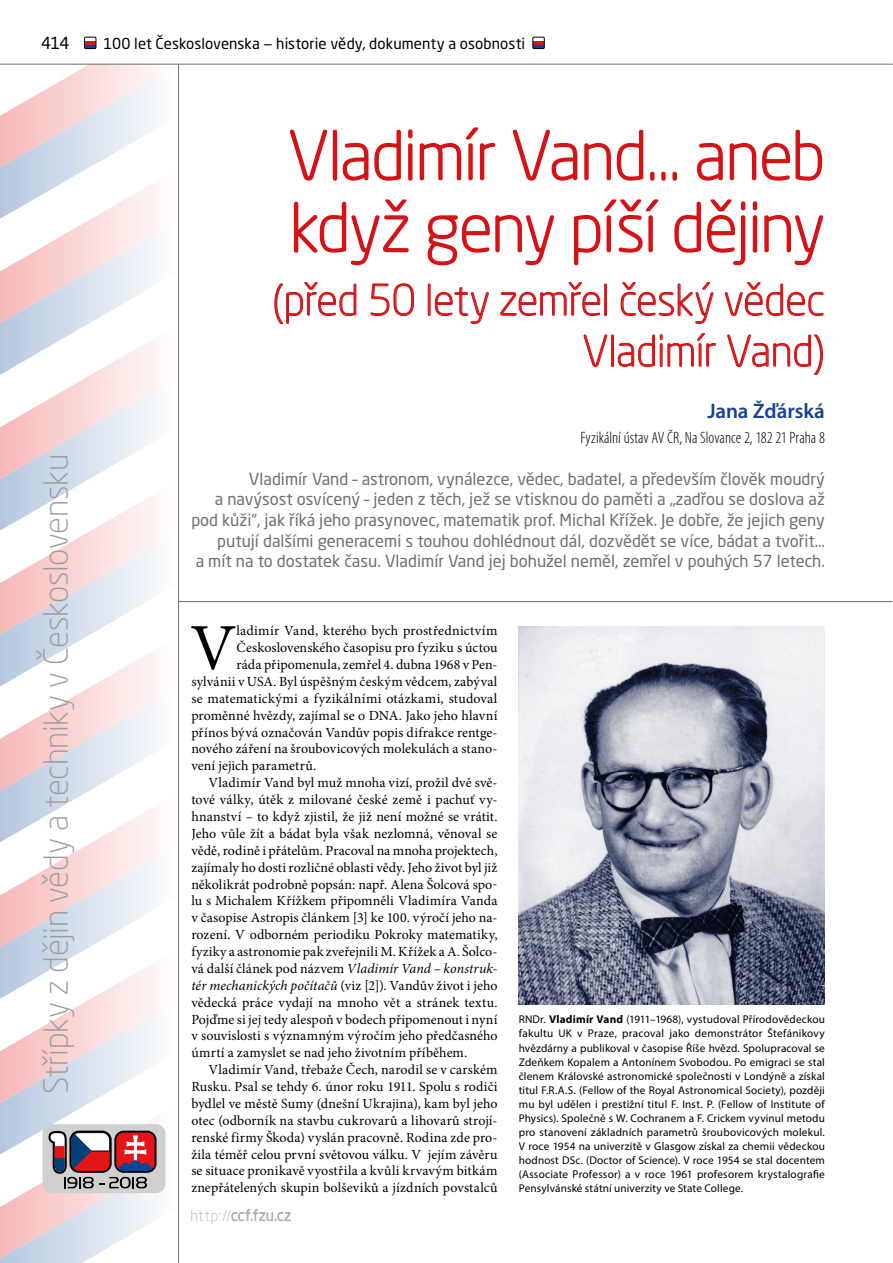
<style>
.page{position:relative;width:893px;height:1263px;background:#fff}
.page>*{position:absolute;margin:0;border:0;box-sizing:border-box;transform-origin:0 0}
.t1{font:300 66px/72px "Neo Sans Pro";letter-spacing:-.02em;color:#d51317}
.t2{font:65.85px "Minion Pro";color:#000}
.t3{font:300 42px/51px "Neo Sans Pro";letter-spacing:-.01em;color:#d51317;text-align:right}
.t4{font:300 33px "Neo Sans Pro";letter-spacing:-.01em;color:#9d9d9c}
.t5{font:600 21px "Myriad Pro";letter-spacing:-.005em;color:#174290}
.t6{font:16.5px/20.5px "Neo Sans Pro";color:#706f6f;text-align:right}
.t7{font:300 condensed 16.5px "Myriad Pro";color:#000}
.t8{font:16.5px "Neo Sans Pro";color:#000}
.t9{font:15px "Neo Sans Pro";letter-spacing:.005em;color:#000}
.t10{font:13.95px "Minion Pro";letter-spacing:.005em;color:#000}
.t11{font:13.95px "Minion Pro";letter-spacing:.025em;color:#000}
.t12{font:11.25px/14.1px "Myriad Pro";letter-spacing:.01em;color:#000;text-align:justify}
.s1{font-style:italic}
.s2{font-weight:700}
</style>
<div class="page">
<hr style="left:85px;top:45px;width:11px;height:4px;background:#094696">
<hr style="left:85px;top:41px;width:11px;height:4px;background:#e31213">
<div style="left:84px;top:37px;width:12px;height:12px;border:1px solid #000"></div>
<hr style="left:533px;top:45px;width:11px;height:4px;background:#094696">
<hr style="left:533px;top:41px;width:11px;height:4px;background:#e31213">
<div style="left:533px;top:37px;width:11px;height:12px;border:1px solid #000"></div>
<svg style="left:232px;top:1209px;width:59px;height:12px"></svg>
<svg style="left:0;top:65px;width:166px;height:1198px"></svg>
<hr style="left:0;top:64px;width:893px;height:1px;background:#706f6f">
<hr style="left:178px;top:64px;width:1px;height:1199px;background:#706f6f">
<svg style="left:289px;top:129px;width:39px;height:52px"></svg>
<div style="left:333px;top:130px;width:4px;height:51px;border:2px solid #d51317"></div>
<svg style="left:342px;top:129px;width:59px;height:52px"></svg>
<div style="left:408px;top:129px;width:5px;height:9px;border:2px solid #d51317"></div>
<div style="left:408px;top:143px;width:5px;height:38px;border:2px solid #d51317"></div>
<svg style="left:419px;top:127px;width:77px;height:54px"></svg>
<svg style="left:512px;top:129px;width:132px;height:52px"></svg>
<div style="left:672px;top:172px;width:5px;height:9px;border:2px solid #d51317"></div>
<div style="left:661px;top:172px;width:5px;height:9px;border:2px solid #d51317"></div>
<svg style="left:650px;top:172px;width:4px;height:9px"></svg>
<svg style="left:697px;top:143px;width:26px;height:38px"></svg>
<svg style="left:729px;top:129px;width:94px;height:52px"></svg>
<svg style="left:427px;top:215px;width:128px;height:51px"></svg>
<svg style="left:574px;top:199px;width:85px;height:67px"></svg>
<svg style="left:674px;top:199px;width:72px;height:67px"></svg>
<svg style="left:753px;top:201px;width:4px;height:9px"></svg>
<div style="left:753px;top:215px;width:4px;height:38px;border:2px solid #d51317"></div>
<svg style="left:764px;top:215px;width:60px;height:51px"></svg>
<svg style="left:274px;top:199px;width:140px;height:125px"></svg>
<div style="left:428px;top:284px;width:3px;height:32px;border:1px solid #d51317"></div>
<svg style="left:435px;top:287px;width:54px;height:37px"></svg>
<svg style="left:500px;top:282px;width:100px;height:34px"></svg>
<div style="left:604px;top:284px;width:3px;height:32px;border:1px solid #d51317"></div>
<svg style="left:620px;top:282px;width:94px;height:42px"></svg>
<svg style="left:725px;top:282px;width:99px;height:34px"></svg>
<svg style="left:583px;top:334px;width:25px;height:33px"></svg>
<div style="left:611px;top:335px;width:3px;height:32px;border:1px solid #d51317"></div>
<svg style="left:617px;top:333px;width:99px;height:34px"></svg>
<svg style="left:727px;top:334px;width:96px;height:41px"></svg>
<img style="left:519px;top:626px;width:306px;height:379px">
<hr style="left:179px;top:601px;width:713px;height:1px;background:#706f6f">
<p class="t8" style="left:41px;top:32px;width:30px">414</p>
<p class="t9" style="left:104px;top:34px;width:423px">100 let Československa historie vědy, dokumenty a osobnosti</p>
<h3 class="t4" style="left:36px;top:1094px;width:641px;rotate:-90deg">Střípky z dějin vědy a techniky v Československu</h3>
<h1 class="t1" style="left:288px;top:119px;width:539px">Vladimír Vand… aneb když geny píší dějiny</h1>
<h3 class="t3" style="left:272px;top:274px;width:554px">(před 50 lety zemřel český vědec<br>Vladimír Vand)</h3>
<h3 class="t5" style="left:707px;top:398px;width:119px">Jana Žďárská</h3>
<p class="t7" style="left:580px;top:428px;width:246px">Fyzikální ústav AV ČR, Na Slovance 2, 182 21 Praha 8</p>
<p class="t6" style="left:191px;top:468px;width:635px">Vladimír Vand – astronom, vynálezce, vědec, badatel, a především člověk moudrý<br>a navýsost osvícený – jeden z těch, jež se vtisknou do paměti a „zadřou se doslova až pod kůži“, jak říká jeho prasynovec, matematik prof. Michal Křížek. Je dobře, že jejich geny putují dalšími generacemi s touhou dohlédnout dál, dozvědět se více, bádat a tvořit…<br>a mít na to dostatek času. Vladimír Vand jej bohužel neměl, zemřel v pouhých 57 letech.</p>
<h2 class="t2" style="left:190px;top:604px;width:48px">V</h2>
<p class="t10" style="left:236px;top:621px;width:263px">ladimír Vand, kterého bych prostřednictvím</p>
<p class="t10" style="left:236px;top:638px;width:263px">Československého časopisu pro fyziku s úctou</p>
<p class="t10" style="left:236px;top:655px;width:263px">ráda připomenula, zemřel 4. dubna 1968 v Pen-</p>
<p class="t10" style="left:191px;top:672px;width:308px">sylvánii v USA. Byl úspěšným českým vědcem, zabýval</p>
<p class="t11" style="left:191px;top:689px;width:308px">se matematickými a fyzikálními otázkami, studoval</p>
<p class="t10" style="left:191px;top:706px;width:308px">proměnné hvězdy, zajímal se o DNA. Jako jeho hlavní</p>
<p class="t10" style="left:191px;top:723px;width:308px">přínos bývá označován Vandův popis difrakce rentge-</p>
<p class="t10" style="left:191px;top:740px;width:308px">nového záření na šroubovicových molekulách a stano-</p>
<p class="t10" style="left:191px;top:756px;width:126px">vení jejich parametrů.</p>
<p class="t10" style="left:208px;top:773px;width:291px">Vladimír Vand byl muž mnoha vizí, prožil dvě svě-</p>
<p class="t10" style="left:191px;top:790px;width:308px">tové války, útěk z milované české země i pachuť vy-</p>
<p class="t10" style="left:191px;top:807px;width:308px">hnanství – to když zjistil, že již není možné se vrátit.</p>
<p class="t10" style="left:191px;top:824px;width:308px">Jeho vůle žít a bádat byla však nezlomná, věnoval se</p>
<p class="t10" style="left:191px;top:841px;width:308px">vědě, rodině i přátelům. Pracoval na mnoha projektech,</p>
<p class="t10" style="left:191px;top:858px;width:308px">zajímaly ho dosti rozličné oblasti vědy. Jeho život byl již</p>
<p class="t10" style="left:191px;top:875px;width:308px">několikrát podrobně popsán: např. Alena Šolcová spo-</p>
<p class="t10" style="left:191px;top:891px;width:308px">lu s Michalem Křížkem připomněli Vladimíra Vanda</p>
<p class="t10" style="left:191px;top:908px;width:308px">v časopise Astropis článkem [3] ke 100. výročí jeho na-</p>
<p class="t10" style="left:191px;top:925px;width:308px">rození. V odborném periodiku Pokroky matematiky,</p>
<p class="t10" style="left:191px;top:942px;width:308px">fyziky a astronomie pak zveřejnili M. Křížek a A. Šolco-</p>
<p class="t10" style="left:191px;top:959px;width:308px">vá další článek pod názvem <span class="s1">Vladimír Vand – konstruk-</span></p>
<p class="t10" style="left:191px;top:976px;width:308px"><span class="s1">tér mechanických počítačů</span> (viz [2]). Vandův život i jeho</p>
<p class="t10" style="left:191px;top:993px;width:308px">vědecká práce vydají na mnoho vět a stránek textu.</p>
<p class="t10" style="left:191px;top:1010px;width:308px">Pojďme si jej tedy alespoň v bodech připomenout i nyní</p>
<p class="t10" style="left:191px;top:1026px;width:308px">v souvislosti s významným výročím jeho předčasného</p>
<p class="t10" style="left:191px;top:1043px;width:277px">úmrtí a zamyslet se nad jeho životním příběhem.</p>
<p class="t10" style="left:208px;top:1060px;width:291px">Vladimír Vand, třebaže Čech, narodil se v carském</p>
<p class="t10" style="left:191px;top:1077px;width:308px">Rusku. Psal se tehdy 6. únor roku 1911. Spolu s rodiči</p>
<p class="t10" style="left:191px;top:1094px;width:308px">bydlel ve městě Sumy (dnešní Ukrajina), kam byl jeho</p>
<p class="t10" style="left:191px;top:1111px;width:308px">otec (odborník na stavbu cukrovarů a lihovarů strojí-</p>
<p class="t10" style="left:191px;top:1128px;width:308px">renské firmy Škoda) vyslán pracovně. Rodina zde pro-</p>
<p class="t10" style="left:191px;top:1145px;width:308px">žila téměř celou první světovou válku. V jejím závěru</p>
<p class="t10" style="left:191px;top:1161px;width:308px">se situace pronikavě vyostřila a kvůli krvavým bitkám</p>
<p class="t10" style="left:191px;top:1178px;width:308px">znepřátelených skupin bolševiků a jízdních povstalců</p>
<p class="t12" style="left:519px;top:1012px;width:308px">RNDr. <span class="s2">Vladimír Vand</span> (1911–1968), vystudoval Přírodovědeckou fakultu UK v Praze, pracoval jako demonstrátor Štefánikovy hvězdárny a publikoval v časopise Říše hvězd. Spolupracoval se Zdeňkem Kopalem a Antonínem Svobodou. Po emigraci se stal členem Královské astronomické společnosti v Londýně a získal titul F.R.A.S. (Fellow of the Royal Astronomical Society), později mu byl udělen i prestižní titul F. Inst. P. (Fellow of Institute of Physics). Společně s W. Cochranem a F. Crickem vyvinul metodu pro stanovení základních parametrů šroubovicových molekul.<br>V roce 1954 na univerzitě v Glasgow získal za chemii vědeckou hodnost DSc. (Doctor of Science). V roce 1954 se stal docentem (Associate Professor) a v roce 1961 profesorem krystalografie Pensylvánské státní univerzity ve State College.</p>
</div>
